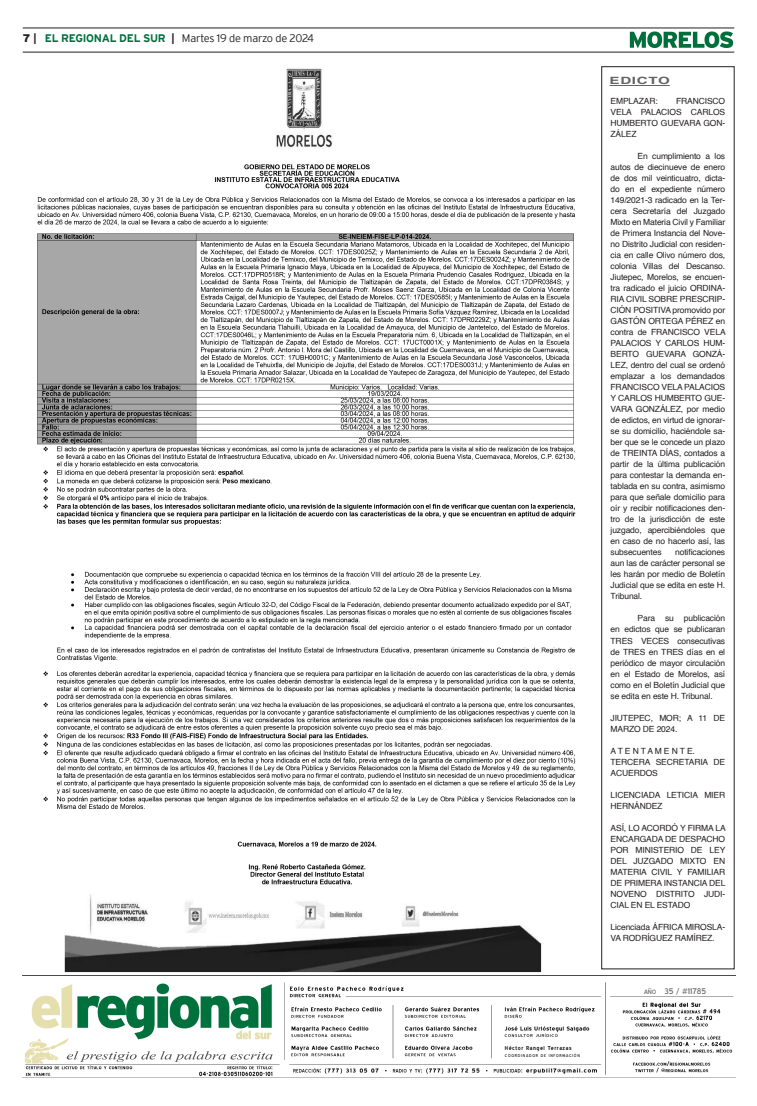
<style>
.page{position:relative;width:757px;height:1106px;background:#fff}
.page>*{position:absolute;margin:0;border:0;box-sizing:border-box;transform-origin:0 0}
.t1{font:300 11px "Interstate";letter-spacing:-.025em;color:#231f20}
.EDICTO{font:700 10px "Helvetica";letter-spacing:.05em;color:#636366;scale:1.5 1}
.Edicto_Txt{font:8.5px/11px "Helvetica";letter-spacing:-.015em;color:#231f20;text-align:justify}
.Sumario_Portada{font:8px "Blue Highway";color:#6c6d70;scale:1.1 1}
.t2{font:700 5.5px "Blue Highway";letter-spacing:.095em;color:#231f20}
.t3{font:4px "Blue Highway";letter-spacing:.18em;color:#231f20}
.s1{font-weight:900}
.s2{font-weight:700}
.s3{font-weight:700;color:#006f3c}
.s4{font-size:6px}
</style>
<div class="page">
<hr style="left:23px;top:28px;width:711px;height:1px;background:#231f20">
<hr style="left:23px;top:52px;width:711px;height:1px;background:#231f20">
<svg style="left:630px;top:31px;width:103px;height:17px"></svg>
<img style="left:23px;top:975px;width:712px;height:101px">
<hr style="left:609px;top:85px;width:61px;height:1px;background:#636366">
<div style="left:601px;top:67px;width:133px;height:902px;border:1px solid #231f20"></div>
<img style="left:37px;top:68px;width:539px;height:904px">
<p class="t1" style="left:23px;top:32px;width:293px"><span class="s1">7</span> <span class="s2">|</span> <span class="s3">EL REGIONAL DEL SUR</span> <span class="s2">|</span> Martes 19 de marzo de 2024</p>
<p class="t2" style="left:505px;top:1044px;width:68px">Héctor Rangel Terrazas</p>
<p class="t3" style="left:505px;top:1052px;width:76px">COORDINADOR DE INFORMACIÓN</p>
<p class="EDICTO" style="left:609px;top:73px;width:42px">EDICTO</p>
<p class="Edicto_Txt" style="left:610px;top:96px;width:49px">EMPLAZAR:</p>
<p class="Edicto_Txt" style="left:610px;top:96px;width:116px;text-indent:66px">FRANCISCO VELA PALACIOS CARLOS HUMBERTO GUEVARA GON-ZÁLEZ</p>
<p class="Edicto_Txt" style="left:610px;top:151px;width:117px;text-indent:27px">En cumplimiento a los autos de diecinueve de enero de dos mil veinticuatro, dicta&shy;do en el expediente número 149/2021-3 radicado en la Ter&shy;cera Secretaría del Juzgado Mixto en Materia Civil y Familiar de Primera Instancia del Nove&shy;no Distrito Judicial con residen&shy;cia en calle Olivo número dos, colonia Villas del Descanso.<br>Jiutepec, Morelos, se encuen&shy;tra radicado el juicio ORDINA-RIA CIVIL SOBRE PRESCRIP-CIÓN POSITIVA promovido por GASTÓN ORTEGA PÉREZ en contra de FRANCISCO VELA PALACIOS Y CARLOS HUM-BERTO GUEVARA GONZÁ-LEZ, dentro del cual se ordenó emplazar a los demandados FRANCISCO VELA PALACIOS Y CARLOS HUMBERTO GUE-VARA GONZÁLEZ, por medio de edictos, en virtud de ignorar&shy;se su domicilio, haciéndole sa&shy;ber que se le concede un plazo de TREINTA DÍAS, contados a partir de la última publicación para contestar la demanda en&shy;tablada en su contra, asimismo para que señale domicilio para oír y recibir notificaciones den&shy;tro de la jurisdicción de este juzgado, apercibiéndoles que en caso de no hacerlo así, las subsecuentes</p>
<p class="Edicto_Txt" style="left:610px;top:547px;width:116px;text-indent:65px">notificaciones aun las de carácter personal se les harán por medio de Boletín Judicial que se edita en este H.<br>Tribunal.</p>
<p class="Edicto_Txt" style="left:610px;top:613px;width:116px;text-indent:27px">Para su publicación en edictos que se publicaran TRES VECES consecutivas de TRES en TRES días en el periódico de mayor circulación en el Estado de Morelos, así como en el Boletín Judicial que se edita en este H. Tribunal.</p>
<p class="Edicto_Txt" style="left:610px;top:712px;width:116px">JIUTEPEC, MOR; A 11 DE<br>MARZO DE 2024.</p>
<p class="Edicto_Txt" style="left:610px;top:745px;width:86px">A T E N T A M E N T E.</p>
<p class="Edicto_Txt" style="left:610px;top:756px;width:116px">TERCERA SECRETARIA DE<br>ACUERDOS</p>
<p class="Edicto_Txt" style="left:610px;top:789px;width:116px">LICENCIADA LETICIA MIER<br>HERNÁNDEZ</p>
<p class="Edicto_Txt" style="left:610px;top:822px;width:117px">ASÍ, LO ACORDÓ Y FIRMA LA ENCARGADA DE DESPACHO POR MINISTERIO DE LEY DEL JUZGADO MIXTO EN MATERIA CIVIL Y FAMILIAR DE PRIMERA INSTANCIA DEL NOVENO DISTRITO JUDI-CIAL EN EL ESTADO</p>
<p class="Edicto_Txt" style="left:610px;top:921px;width:116px">Licenciada ÁFRICA MIROSLA-<br>VA RODRÍGUEZ RAMÍREZ.</p>
<p class="Sumario_Portada" style="left:644px;top:986px;width:58px"><span class="s4">AÑO</span> 35 / #11785</p>
</div>
